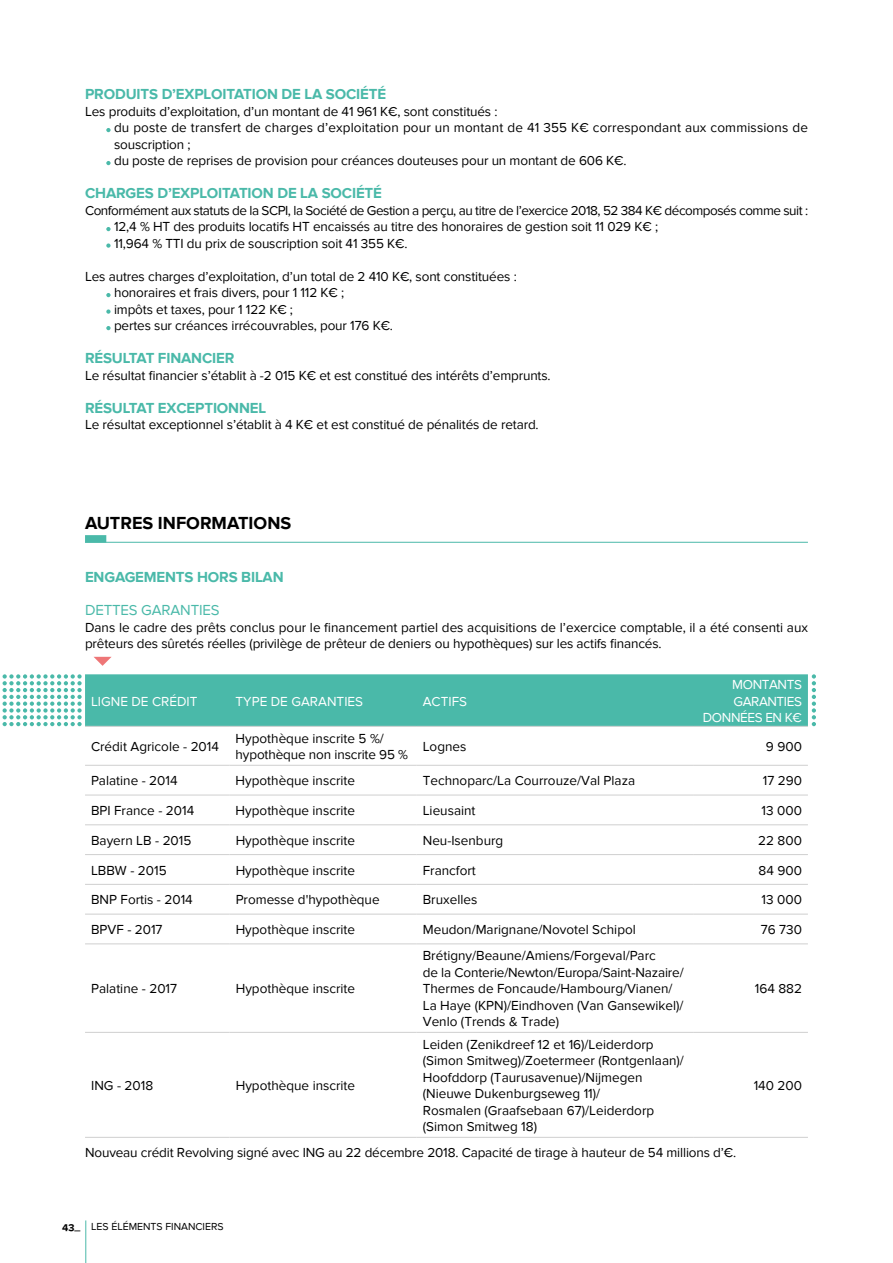
<style>
.page{position:relative;width:893px;height:1263px;background:#fff}
.page>*{position:absolute;margin:0;border:0;box-sizing:border-box;transform-origin:0 0}
.t1{font:700 18px "Proxima Nova S";color:#000}
.t2{font:700 15px "Proxima Nova S";letter-spacing:-.01em;color:#4ab9a9}
.t3{font:15px "Proxima Nova";letter-spacing:-.01em;color:#4ab9a9}
.t4{font:13.5px/16.5px "Proxima Nova";color:#000}
.t5{font:13.5px "Proxima Nova";color:#fff}
.t6{font:13.5px/16.5px "Proxima Nova";letter-spacing:-.03em;color:#fff;text-align:right}
.t7{font:10.5px "Proxima Nova";color:#000}
.t8{font:700 10.5px "Proxima Nova S";color:#000}
</style>
<div class="page">
<svg style="left:106px;top:128px;width:5px;height:4px"></svg>
<svg style="left:106px;top:161px;width:5px;height:4px"></svg>
<svg style="left:106px;top:227px;width:5px;height:4px"></svg>
<svg style="left:106px;top:243px;width:5px;height:5px"></svg>
<svg style="left:106px;top:293px;width:5px;height:4px"></svg>
<svg style="left:106px;top:309px;width:5px;height:5px"></svg>
<svg style="left:106px;top:326px;width:5px;height:4px"></svg>
<svg style="left:94px;top:657px;width:18px;height:9px"></svg>
<svg style="left:3px;top:674px;width:813px;height:52px;background:#59beb0"></svg>
<hr style="left:85px;top:726px;width:145px;height:1px;background:#cfcfcf">
<hr style="left:230px;top:726px;width:187px;height:1px;background:#cfcfcf">
<hr style="left:417px;top:726px;width:276px;height:1px;background:#cfcfcf">
<hr style="left:693px;top:726px;width:115px;height:1px;background:#cfcfcf">
<hr style="left:85px;top:765px;width:145px;height:1px;background:#cfcfcf">
<hr style="left:230px;top:765px;width:187px;height:1px;background:#cfcfcf">
<hr style="left:417px;top:765px;width:276px;height:1px;background:#cfcfcf">
<hr style="left:693px;top:765px;width:115px;height:1px;background:#cfcfcf">
<hr style="left:85px;top:795px;width:145px;height:1px;background:#cfcfcf">
<hr style="left:230px;top:795px;width:187px;height:1px;background:#cfcfcf">
<hr style="left:417px;top:795px;width:276px;height:1px;background:#cfcfcf">
<hr style="left:693px;top:795px;width:115px;height:1px;background:#cfcfcf">
<hr style="left:85px;top:824px;width:145px;height:1px;background:#cfcfcf">
<hr style="left:230px;top:824px;width:187px;height:1px;background:#cfcfcf">
<hr style="left:417px;top:824px;width:276px;height:1px;background:#cfcfcf">
<hr style="left:693px;top:824px;width:115px;height:1px;background:#cfcfcf">
<hr style="left:85px;top:854px;width:145px;height:1px;background:#cfcfcf">
<hr style="left:230px;top:854px;width:187px;height:1px;background:#cfcfcf">
<hr style="left:417px;top:854px;width:276px;height:1px;background:#cfcfcf">
<hr style="left:693px;top:854px;width:115px;height:1px;background:#cfcfcf">
<hr style="left:85px;top:884px;width:145px;height:1px;background:#cfcfcf">
<hr style="left:230px;top:884px;width:187px;height:1px;background:#cfcfcf">
<hr style="left:417px;top:884px;width:276px;height:1px;background:#cfcfcf">
<hr style="left:693px;top:884px;width:115px;height:1px;background:#cfcfcf">
<hr style="left:85px;top:914px;width:145px;height:1px;background:#cfcfcf">
<hr style="left:230px;top:914px;width:187px;height:1px;background:#cfcfcf">
<hr style="left:417px;top:914px;width:276px;height:1px;background:#cfcfcf">
<hr style="left:693px;top:914px;width:115px;height:1px;background:#cfcfcf">
<hr style="left:85px;top:943px;width:145px;height:1px;background:#cfcfcf">
<hr style="left:230px;top:943px;width:187px;height:1px;background:#cfcfcf">
<hr style="left:417px;top:943px;width:276px;height:1px;background:#cfcfcf">
<hr style="left:693px;top:943px;width:115px;height:1px;background:#cfcfcf">
<hr style="left:85px;top:1032px;width:145px;height:1px;background:#cfcfcf">
<hr style="left:230px;top:1032px;width:187px;height:1px;background:#cfcfcf">
<hr style="left:417px;top:1032px;width:276px;height:1px;background:#cfcfcf">
<hr style="left:693px;top:1032px;width:115px;height:1px;background:#cfcfcf">
<hr style="left:85px;top:1137px;width:145px;height:1px;background:#cfcfcf">
<hr style="left:230px;top:1137px;width:187px;height:1px;background:#cfcfcf">
<hr style="left:417px;top:1137px;width:276px;height:1px;background:#cfcfcf">
<hr style="left:693px;top:1137px;width:115px;height:1px;background:#cfcfcf">
<hr style="left:85px;top:542px;width:723px;height:1px;background:#4ab9a9">
<div style="left:85px;top:535px;width:21px;height:8px;background:#4ab9a9"></div>
<hr style="left:85px;top:1220px;width:1px;height:43px;background:#4ab9a9">
<p class="t2" style="left:85px;top:86px;width:303px">PRODUITS D’EXPLOITATION DE LA SOCIÉTÉ</p>
<p class="t4" style="left:114px;top:103px;width:695px;text-indent:-29px">Les produits d’exploitation, d’un montant de 41 961 K€, sont constitués :<br>du poste de transfert de charges d’exploitation pour un montant de 41 355 K€ correspondant aux commissions de souscription ;<br>du poste de reprises de provision pour créances douteuses pour un montant de 606 K€.</p>
<p class="t2" style="left:85px;top:185px;width:298px">CHARGES D’EXPLOITATION DE LA SOCIÉTÉ</p>
<p class="t4" style="left:114px;top:202px;width:696px;text-indent:-29px">Conformément aux statuts de la SCPI, la Société de Gestion a perçu, au titre de l’exercice 2018, 52 384 K€ décomposés comme suit :<br>12,4 % HT des produits locatifs HT encaissés au titre des honoraires de gestion soit 11 029 K€ ;<br>11,964 % TTI du prix de souscription soit 41 355 K€.</p>
<p class="t4" style="left:114px;top:268px;width:404px;text-indent:-29px">Les autres charges d’exploitation, d’un total de 2 410 K€, sont constituées : honoraires et frais divers, pour 1 112 K€ ;<br>impôts et taxes, pour 1 122 K€ ;<br>pertes sur créances irrécouvrables, pour 176 K€.</p>
<p class="t2" style="left:85px;top:350px;width:151px">RÉSULTAT FINANCIER</p>
<p class="t4" style="left:85px;top:367px;width:467px">Le résultat financier s’établit à -2 015 K€ et est constitué des intérêts d’emprunts.</p>
<p class="t2" style="left:85px;top:399px;width:183px">RÉSULTAT EXCEPTIONNEL</p>
<p class="t4" style="left:85px;top:417px;width:455px">Le résultat exceptionnel s’établit à 4 K€ et est constitué de pénalités de retard.</p>
<h1 class="t1" style="left:85px;top:513px;width:208px">AUTRES INFORMATIONS</h1>
<p class="t2" style="left:85px;top:569px;width:200px">ENGAGEMENTS HORS BILAN</p>
<p class="t3" style="left:85px;top:602px;width:136px">DETTES GARANTIES</p>
<p class="t4" style="left:85px;top:619px;width:724px">Dans le cadre des prêts conclus pour le financement partiel des acquisitions de l’exercice comptable, il a été consenti aux prêteurs des sûretés réelles (privilège de prêteur de deniers ou hypothèques) sur les actifs financés.</p>
<p class="t5" style="left:91px;top:693px;width:108px">LIGNE DE CRÉDIT</p>
<p class="t5" style="left:236px;top:693px;width:129px">TYPE DE GARANTIES</p>
<p class="t5" style="left:423px;top:693px;width:46px">ACTIFS</p>
<p class="t6" style="left:703px;top:676px;width:101px">MONTANTS<br>GARANTIES<br>DONNÉES EN K€</p>
<p class="t4" style="left:91px;top:738px;width:129px">Crédit Agricole - 2014</p>
<p class="t4" style="left:236px;top:730px;width:174px">Hypothèque inscrite 5 %/ hypothèque non inscrite 95 %</p>
<p class="t4" style="left:423px;top:738px;width:45px">Lognes</p>
<p class="t4" style="left:766px;top:738px;width:37px">9 900</p>
<p class="t4" style="left:91px;top:773px;width:88px">Palatine - 2014</p>
<p class="t4" style="left:236px;top:773px;width:121px">Hypothèque inscrite</p>
<p class="t4" style="left:423px;top:773px;width:214px">Technoparc/La Courrouze/Val Plaza</p>
<p class="t4" style="left:763px;top:773px;width:41px">17 290</p>
<p class="t4" style="left:91px;top:803px;width:105px">BPI France - 2014</p>
<p class="t4" style="left:236px;top:803px;width:121px">Hypothèque inscrite</p>
<p class="t4" style="left:423px;top:803px;width:54px">Lieusaint</p>
<p class="t4" style="left:762px;top:803px;width:42px">13 000</p>
<p class="t4" style="left:91px;top:832px;width:102px">Bayern LB - 2015</p>
<p class="t4" style="left:236px;top:832px;width:121px">Hypothèque inscrite</p>
<p class="t4" style="left:423px;top:832px;width:82px">Neu-Isenburg</p>
<p class="t4" style="left:758px;top:832px;width:45px">22 800</p>
<p class="t4" style="left:91px;top:862px;width:77px">LBBW - 2015</p>
<p class="t4" style="left:236px;top:862px;width:121px">Hypothèque inscrite</p>
<p class="t4" style="left:423px;top:862px;width:55px">Francfort</p>
<p class="t4" style="left:759px;top:862px;width:45px">84 900</p>
<p class="t4" style="left:91px;top:892px;width:103px">BNP Fortis - 2014</p>
<p class="t4" style="left:236px;top:892px;width:145px">Promesse d'hypothèque</p>
<p class="t4" style="left:423px;top:892px;width:56px">Bruxelles</p>
<p class="t4" style="left:762px;top:892px;width:42px">13 000</p>
<p class="t4" style="left:91px;top:922px;width:73px">BPVF - 2017</p>
<p class="t4" style="left:236px;top:922px;width:121px">Hypothèque inscrite</p>
<p class="t4" style="left:423px;top:922px;width:215px">Meudon/Marignane/Novotel Schipol</p>
<p class="t4" style="left:761px;top:922px;width:43px">76 730</p>
<p class="t4" style="left:91px;top:981px;width:87px">Palatine - 2017</p>
<p class="t4" style="left:236px;top:981px;width:121px">Hypothèque inscrite</p>
<p class="t4" style="left:91px;top:1077px;width:64px">ING - 2018</p>
<p class="t4" style="left:236px;top:1077px;width:121px">Hypothèque inscrite</p>
<p class="t4" style="left:423px;top:948px;width:262px">Brétigny/Beaune/Amiens/Forgeval/Parc<br>de la Conterie/Newton/Europa/Saint-Nazaire/ Thermes de Foncaude/Hambourg/Vianen/ La Haye (KPN)/Eindhoven (Van Gansewikel)/ Venlo (Trends &amp; Trade)</p>
<p class="t4" style="left:423px;top:1036px;width:263px">Leiden (Zenikdreef 12 et 16)/Leiderdorp (Simon Smitweg)/Zoetermeer (Rontgenlaan)/ Hoofddorp (Taurusavenue)/Nijmegen (Nieuwe Dukenburgseweg 11)/<br>Rosmalen (Graafsebaan 67)/Leiderdorp (Simon Smitweg 18)</p>
<p class="t4" style="left:85px;top:1144px;width:653px">Nouveau crédit Revolving signé avec ING au 22 décembre 2018. Capacité de tirage à hauteur de 54 millions d’€.</p>
<p class="t4" style="left:755px;top:981px;width:49px">164 882</p>
<p class="t4" style="left:754px;top:1077px;width:50px">140 200</p>
<p class="t8" style="left:62px;top:1221px;width:20px">43_</p>
<p class="t7" style="left:91px;top:1221px;width:134px">LES ÉLÉMENTS FINANCIERS</p>
</div>
